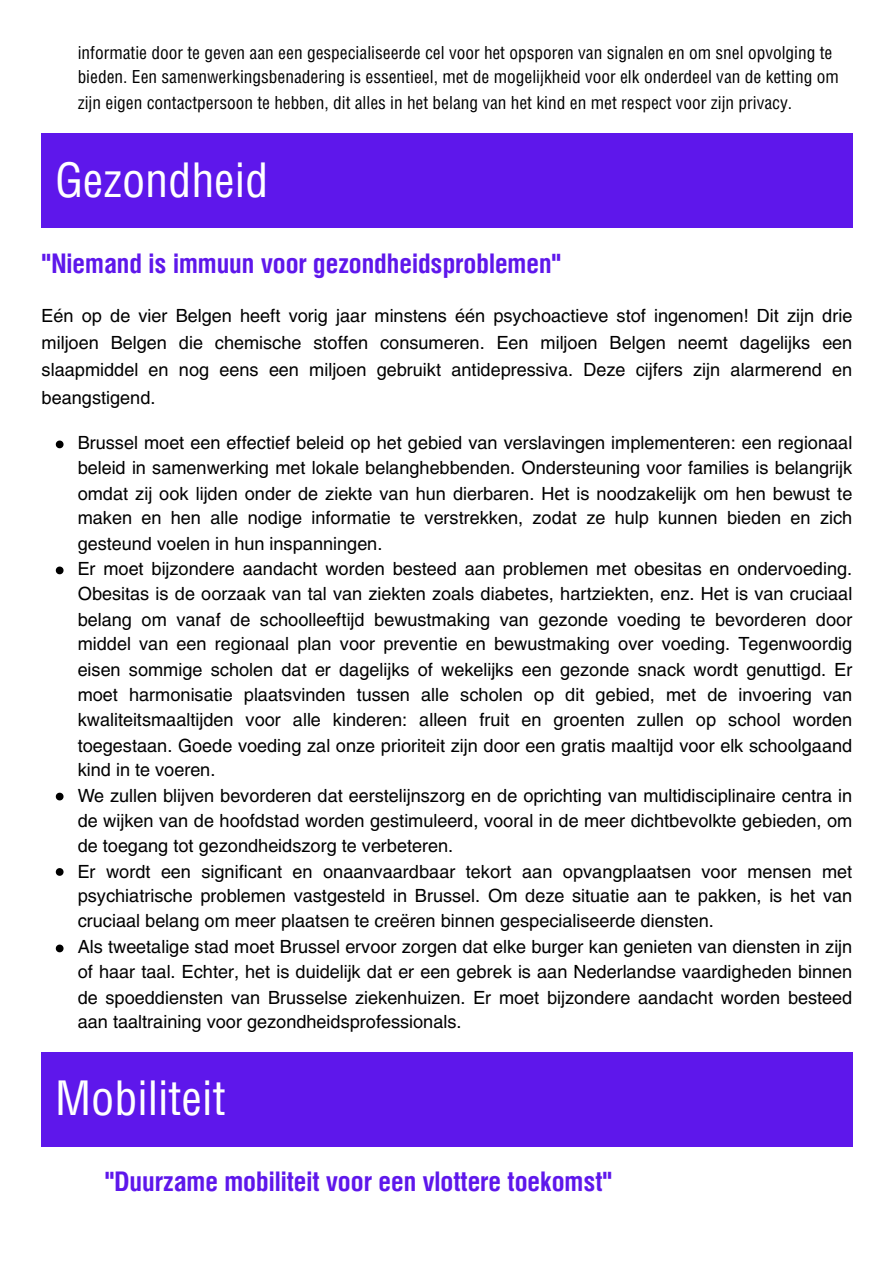
<style>
.page{position:relative;width:894px;height:1263px;background:#fff}
.page>*{position:absolute;margin:0;border:0;box-sizing:border-box;transform-origin:0 0}
.t1{font:48px "Helios Cond";color:#fff}
.t2{font:700 27px "Helios Cond";color:#5e17eb}
.t3{font:18px/25.2px "Helios";color:#000;text-align:justify}
.t4{font:18px/25.3px "Helios Cond";color:#000}
</style>
<div class="page">
<div style="left:42px;top:134px;width:810px;height:94px;background:#5e17eb"></div>
<svg style="left:56px;top:441px;width:7px;height:7px"></svg>
<svg style="left:56px;top:567px;width:7px;height:7px"></svg>
<svg style="left:56px;top:793px;width:7px;height:7px"></svg>
<svg style="left:56px;top:868px;width:7px;height:8px"></svg>
<svg style="left:56px;top:945px;width:7px;height:7px"></svg>
<div style="left:42px;top:1052px;width:810px;height:94px;background:#5e17eb"></div>
<p class="t4" style="left:78px;top:39px;width:762px">informatie door te geven aan een gespecialiseerde cel voor het opsporen van signalen en om snel opvolging te bieden. Een samenwerkingsbenadering is essentieel, met de mogelijkheid voor elk onderdeel van de ketting om zijn eigen contactpersoon te hebben, dit alles in het belang van het kind en met respect voor zijn privacy.</p>
<p class="t1" style="left:55px;top:151px;width:214px">Gezondheid</p>
<h1 class="t2" style="left:42px;top:245px;width:521px">"Niemand is immuun voor gezondheidsproblemen"</h1>
<p class="t3" style="left:42px;top:301px;width:811px;line-height:27.3px">Eén op de vier Belgen heeft vorig jaar minstens één psychoactieve stof ingenomen! Dit zijn drie miljoen Belgen die chemische stoffen consumeren. Een miljoen Belgen neemt dagelijks een slaapmiddel en nog eens een miljoen gebruikt antidepressiva. Deze cijfers zijn alarmerend en beangstigend.</p>
<p class="t3" style="left:78px;top:429px;width:775px">Brussel moet een effectief beleid op het gebied van verslavingen implementeren: een regionaal beleid in samenwerking met lokale belanghebbenden. Ondersteuning voor families is belangrijk omdat zij ook lijden onder de ziekte van hun dierbaren. Het is noodzakelijk om hen bewust te maken en hen alle nodige informatie te verstrekken, zodat ze hulp kunnen bieden en zich gesteund voelen in hun inspanningen.</p>
<p class="t3" style="left:78px;top:555px;width:775px">Er moet bijzondere aandacht worden besteed aan problemen met obesitas en ondervoeding.<br>Obesitas is de oorzaak van tal van ziekten zoals diabetes, hartziekten, enz. Het is van cruciaal belang om vanaf de schoolleeftijd bewustmaking van gezonde voeding te bevorderen door middel van een regionaal plan voor preventie en bewustmaking over voeding. Tegenwoordig eisen sommige scholen dat er dagelijks of wekelijks een gezonde snack wordt genuttigd. Er moet harmonisatie plaatsvinden tussen alle scholen op dit gebied, met de invoering van kwaliteitsmaaltijden voor alle kinderen: alleen fruit en groenten zullen op school worden toegestaan. Goede voeding zal onze prioriteit zijn door een gratis maaltijd voor elk schoolgaand kind in te voeren.</p>
<p class="t3" style="left:78px;top:783px;width:775px;line-height:24.8px">We zullen blijven bevorderen dat eerstelijnszorg en de oprichting van multidisciplinaire centra in de wijken van de hoofdstad worden gestimuleerd, vooral in de meer dichtbevolkte gebieden, om de toegang tot gezondheidszorg te verbeteren.</p>
<p class="t3" style="left:78px;top:858px;width:775px;line-height:24.8px">Er wordt een significant en onaanvaardbaar tekort aan opvangplaatsen voor mensen met psychiatrische problemen vastgesteld in Brussel. Om deze situatie aan te pakken, is het van cruciaal belang om meer plaatsen te creëren binnen gespecialiseerde diensten.</p>
<p class="t3" style="left:78px;top:933px;width:775px">Als tweetalige stad moet Brussel ervoor zorgen dat elke burger kan genieten van diensten in zijn of haar taal. Echter, het is duidelijk dat er een gebrek is aan Nederlandse vaardigheden binnen de spoeddiensten van Brusselse ziekenhuizen. Er moet bijzondere aandacht worden besteed aan taaltraining voor gezondheidsprofessionals.</p>
<p class="t1" style="left:55px;top:1069px;width:172px">Mobiliteit</p>
<h1 class="t2" style="left:105px;top:1163px;width:509px">"Duurzame mobiliteit voor een vlottere toekomst"</h1>
</div>
